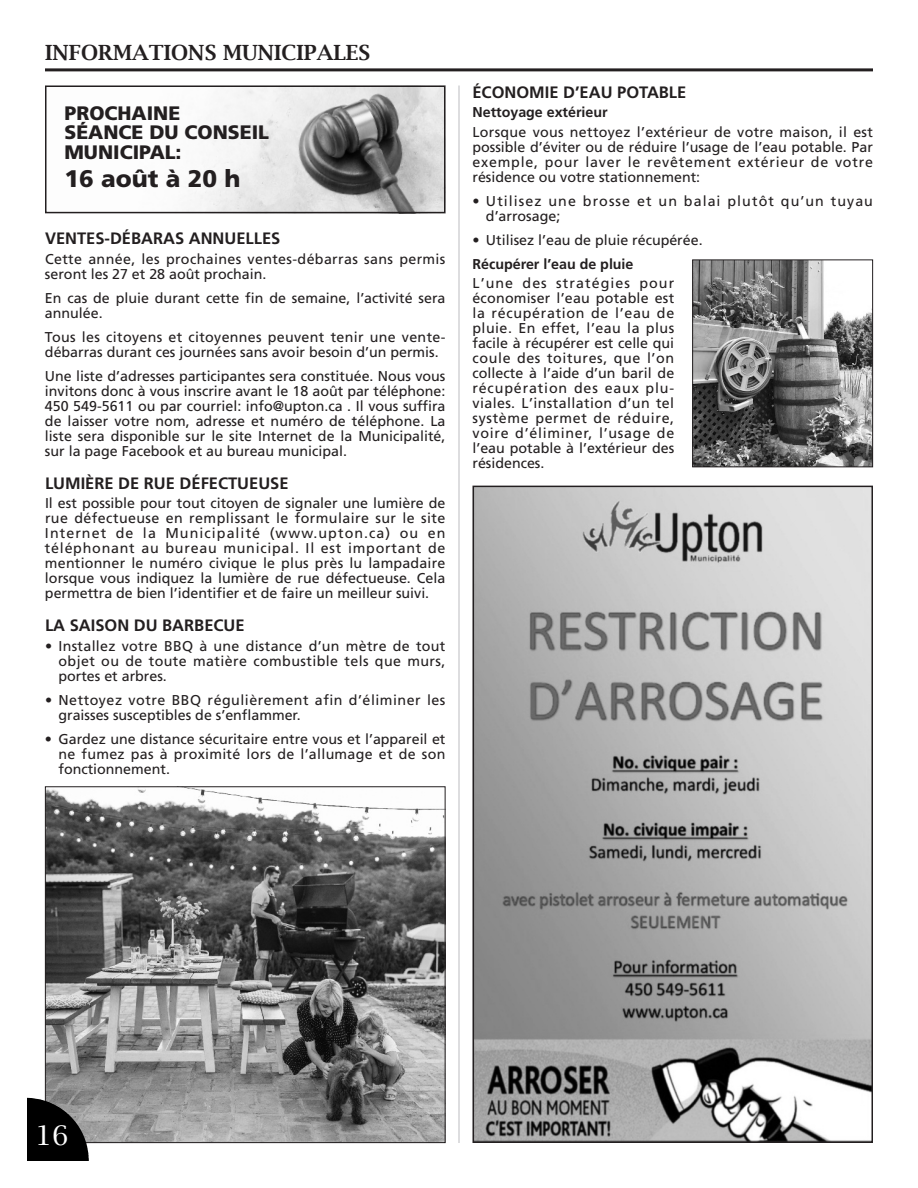
<style>
.page{position:relative;width:918px;height:1188px;background:#fff}
.page>*{position:absolute;margin:0;border:0;box-sizing:border-box;transform-origin:0 0}
.t1{font:27px "Lucida Bright";color:#fff}
.t2{font:900 24px "Frutiger";color:#231f20}
.t3{font:600 21px "Lucida Bright";color:#231f20}
.t4{font:900 19.5px/19.5px "Frutiger";color:#231f20}
.t5{font:700 16.5px "Frutiger";color:#231f20}
.t6{font:14.25px/15px "Frutiger";color:#231f20;text-align:justify}
.t7{font:14.25px/15px "Frutiger";letter-spacing:.035em;color:#231f20}
.t8{font:14.25px/15px "Frutiger";letter-spacing:.025em;color:#231f20}
.t9{font:14.25px/15px "Frutiger";letter-spacing:.075em;color:#231f20}
.t10{font:700 14.25px "Frutiger";color:#231f20}
</style>
<div class="page">
<img style="left:47px;top:788px;width:397px;height:353px">
<img style="left:27px;top:1098px;width:62px;height:63px">
<hr style="left:459px;top:86px;width:1px;height:1057px;background:#bcbdc0">
<hr style="left:45px;top:68px;width:828px;height:3px;background:#231f20">
<img style="left:475px;top:489px;width:395px;height:651px">
<div style="left:472px;top:486px;width:401px;height:657px;border:2px solid #231f20"></div>
<img style="left:45px;top:89px;width:401px;height:125px">
<div style="left:45px;top:86px;width:401px;height:127px;border:2px solid #231f20"></div>
<img style="left:694px;top:262px;width:177px;height:203px">
<div style="left:692px;top:260px;width:181px;height:207px;border:1px solid #231f20"></div>
<h3 class="t3" style="left:45px;top:39px;width:327px">INfORMATIONS MUNICIPALES</h3>
<h3 class="t4" style="left:64px;top:105px;width:206px">PROCHAINE<br>SÉANCE DU CONSEIL<br>MUNICIPAL:</h3>
<h2 class="t2" style="left:64px;top:169px;width:177px">16 août à 20 h</h2>
<p class="t5" style="left:45px;top:232px;width:237px">VENTES-DÉBARAS ANNUELLES</p>
<p class="t8" style="left:45px;top:252px;width:402px">Cette année, les prochaines ventes-débarras sans permis seront les 27 et 28 août prochain.</p>
<p class="t6" style="left:45px;top:291px;width:402px">En cas de pluie durant cette fin de semaine, l’activité sera annulée.</p>
<p class="t6" style="left:45px;top:330px;width:402px">Tous les citoyens et citoyennes peuvent tenir une vente&shy;débarras durant ces journées sans avoir besoin d’un permis.</p>
<p class="t6" style="left:45px;top:369px;width:402px">Une liste d’adresses participantes sera constituée. Nous vous invitons donc à vous inscrire avant le 18 août par téléphone:<br>450 549-5611 ou par courriel: info@upton.ca . Il vous suffira de laisser votre nom, adresse et numéro de téléphone. La liste sera disponible sur le site Internet de la Municipalité, sur la page Facebook et au bureau municipal.</p>
<p class="t5" style="left:45px;top:476px;width:245px">LUMIÈRE DE RUE DÉFECTUEUSE</p>
<p class="t6" style="left:45px;top:497px;width:402px">Il est possible pour tout citoyen de signaler une lumière de rue défectueuse en remplissant le formulaire sur le site Internet de la Municipalité (www.upton.ca) ou en téléphonant au bureau municipal. Il est important de mentionner le numéro civique le plus près lu lampadaire lorsque vous indiquez la lumière de rue défectueuse. Cela permettra de bien l’identifier et de faire un meilleur suivi.</p>
<p class="t5" style="left:45px;top:619px;width:201px">LA SAISON DU BARBECUE</p>
<p class="t6" style="left:59px;top:639px;width:389px;text-indent:-14px">• Installez votre BBQ à une distance d’un mètre de tout objet ou de toute matière combustible tels que murs, portes et arbres.</p>
<p class="t7" style="left:58px;top:693px;width:388px;text-indent:-13px">• Nettoyez votre BBQ régulièrement afin d’éliminer les graisses susceptibles de s’enflammer.</p>
<p class="t6" style="left:58px;top:732px;width:389px;text-indent:-13px">• Gardez une distance sécuritaire entre vous et l’appareil et ne fumez pas à proximité lors de l’allumage et de son fonctionnement.</p>
<p class="t5" style="left:472px;top:86px;width:215px">ÉCONOMIE D’EAU POTABLE</p>
<p class="t10" style="left:472px;top:107px;width:137px">Nettoyage extérieur</p>
<p class="t6" style="left:472px;top:126px;width:402px">Lorsque vous nettoyez l’extérieur de votre maison, il est possible d’éviter ou de réduire l’usage de l’eau potable. Par exemple, pour laver le revêtement extérieur de votre résidence ou votre stationnement:</p>
<p class="t9" style="left:486px;top:195px;width:389px;text-indent:-13px">• Utilisez une brosse et un balai plutôt qu’un tuyau d’arrosage;</p>
<p class="t6" style="left:472px;top:234px;width:232px">• Utilisez l’eau de pluie récupérée.</p>
<p class="t10" style="left:472px;top:258px;width:163px">Récupérer l’eau de pluie</p>
<p class="t6" style="left:472px;top:277px;width:203px">L’une des stratégies pour économiser l’eau potable est la récupération de l’eau de pluie. En effet, l’eau la plus facile à récupérer est celle qui coule des toitures, que l’on collecte à l’aide d’un baril de récupération des eaux plu&shy;viales. L’installation d’un tel système permet de réduire, voire d’éliminer, l’usage de l’eau potable à l’extérieur des résidences.</p>
<h1 class="t1" style="left:36px;top:1119px;width:34px">16</h1>
</div>
